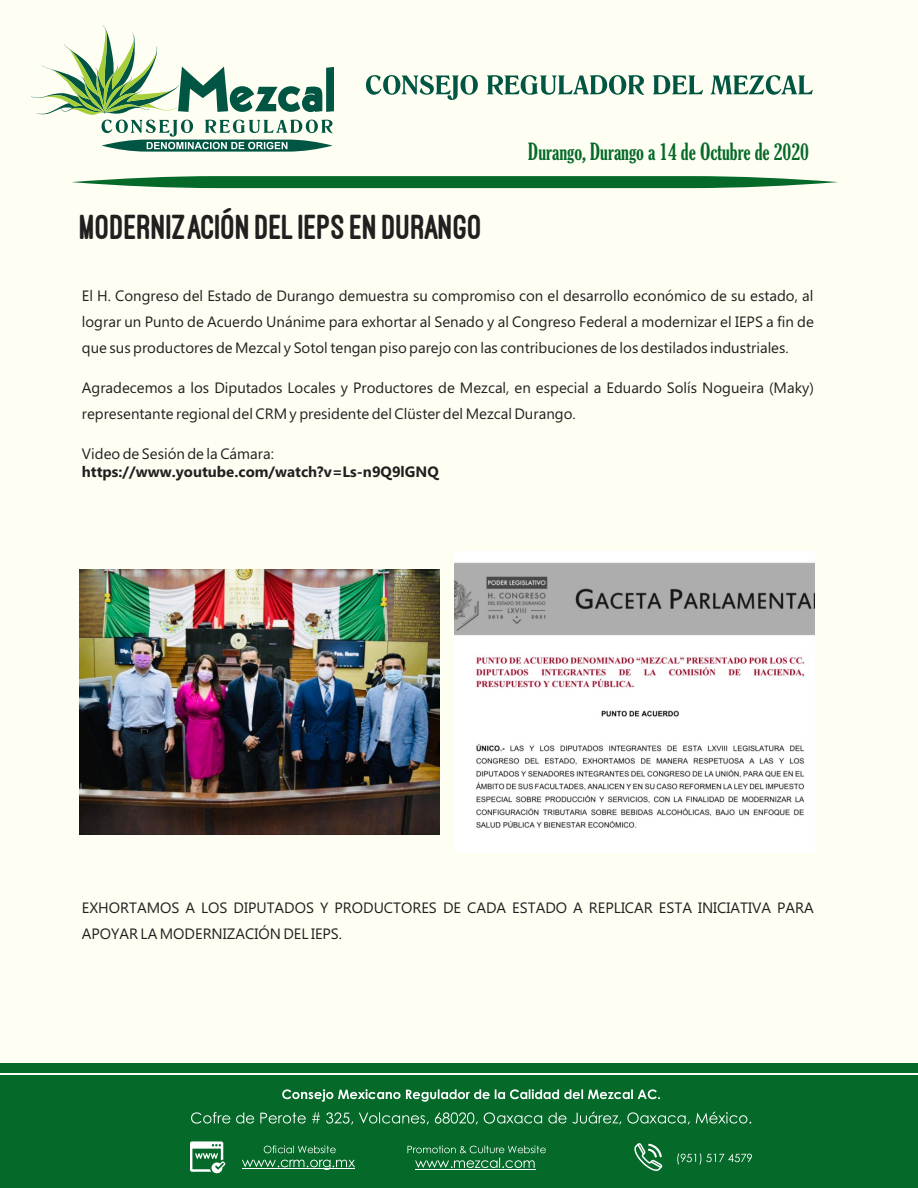
<style>
.page{position:relative;width:918px;height:1188px;background:#fffef2}
.page>*{position:absolute;margin:0;border:0;box-sizing:border-box;transform-origin:0 0}
.t1{font:800 36px "Ostrich Sans";color:#231f20}
.t2{font:extra-condensed 22.95px "Gloucester";color:#056a29}
.t3{font:15px/26px "Ebrima";color:#231f20}
.t4{font:700 15px "Ebrima";color:#231f20}
</style>
<div class="page">
<div style="left:0;top:1076px;width:918px;height:112px;background:#056a29"></div>
<div style="left:0;top:1063px;width:918px;height:10px;background:#056a29"></div>
<svg style="left:634px;top:1143px;width:28px;height:28px"></svg>
<svg style="left:190px;top:1141px;width:35px;height:33px"></svg>
<svg style="left:242px;top:1160px;width:113px;height:9px"></svg>
<hr style="left:242px;top:1169px;width:113px;height:1px;background:#fff">
<svg style="left:191px;top:1112px;width:162px;height:13px"></svg>
<svg style="left:359px;top:1112px;width:70px;height:13px"></svg>
<svg style="left:435px;top:1112px;width:43px;height:13px"></svg>
<svg style="left:484px;top:1112px;width:58px;height:12px"></svg>
<svg style="left:548px;top:1112px;width:203px;height:13px"></svg>
<svg style="left:677px;top:1153px;width:75px;height:11px"></svg>
<hr style="left:415px;top:1169px;width:121px;height:1px;background:#fff">
<svg style="left:264px;top:1146px;width:72px;height:7px"></svg>
<svg style="left:407px;top:1146px;width:139px;height:22px"></svg>
<svg style="left:282px;top:1089px;width:378px;height:13px"></svg>
<svg style="left:31px;top:25px;width:303px;height:127px"></svg>
<svg style="left:71px;top:176px;width:767px;height:12px;background:#277e44"></svg>
<svg style="left:366px;top:75px;width:447px;height:25px"></svg>
<img style="left:455px;top:551px;width:360px;height:302px">
<img style="left:79px;top:570px;width:360px;height:264px">
<h1 class="t1" style="left:80px;top:205px;width:404px">MODERNIZACIÓN DEL IEPS EN DURANGO</h1>
<h2 class="t2" style="left:528px;top:143px;width:282px">Durango, Durango a 14 de Octubre de 2020</h2>
<p class="t3" style="left:82px;top:284px;width:734px;text-align:justify">El H. Congreso del Estado de Durango demuestra su compromiso con el desarrollo económico de su estado, al lograr un Punto de Acuerdo Unánime para exhortar al Senado y al Congreso Federal a modernizar el IEPS a fin de que sus productores de Mezcal y Sotol tengan piso parejo con las contribuciones de los destilados industriales.</p>
<p class="t3" style="left:82px;top:376px;width:734px">Agradecemos a los Diputados Locales y Productores de Mezcal, en especial a Eduardo Solís Nogueira (Maky) representante regional del CRM y presidente del Clüster del Mezcal Durango.</p>
<p class="t3" style="left:82px;top:442px;width:194px">Video de Sesión de la Cámara:</p>
<p class="t4" style="left:82px;top:466px;width:358px">https://www.youtube.com/watch?v=Ls-n9Q9lGNQ</p>
<p class="t3" style="left:82px;top:897px;width:734px">EXHORTAMOS A LOS DIPUTADOS Y PRODUCTORES DE CADA ESTADO A REPLICAR ESTA INICIATIVA PARA<br>APOYAR LA MODERNIZACIÓN DEL IEPS.</p>
</div>
